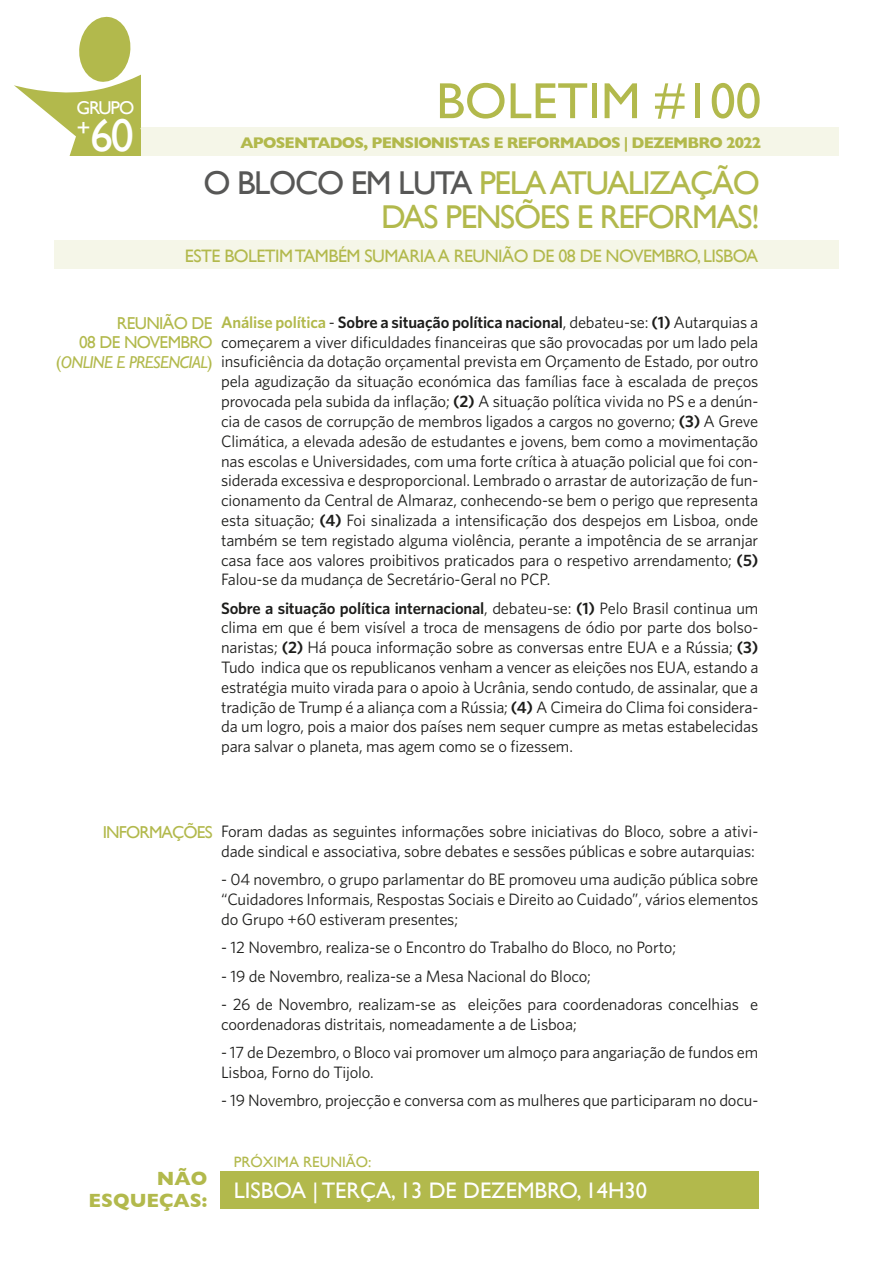
<style>
.page{position:relative;width:893px;height:1263px;background:#fff}
.page>*{position:absolute;margin:0;border:0;box-sizing:border-box;transform-origin:0 0}
.t1{font:51px "Gill Sans";color:#b2b94c}
.mais_um_intertitulo{font:45.9px "Gill Sans";color:#fff}
.mais_um_intertitulo-2{font:33px/34.5px "Gill Sans";letter-spacing:-.04em;color:#b2b94c;text-align:right}
.mais_um_intertitulo-3{font:24.3px "Gill Sans";color:#fff}
.mais_um_intertitulo-4{font:22.5px "Gill Sans";color:#fff}
.mais_um_intertitulo-5{font:700 19.5px/22.5px "Gill Sans";color:#b2b94c;text-align:right}
.mais_um_intertitulo-6{font:18.6px "Gill Sans";letter-spacing:-.06em;color:#fff}
.mais_um_intertitulo-7{font:18px "Gill Sans";letter-spacing:-.03em;color:#b2b94c}
.mais_um_intertitulo-8{font:17.25px/19.5px "Gill Sans";letter-spacing:-.035em;color:#b2b94c;text-align:right}
.t2{font:16.5px/19.8px "Whitney";letter-spacing:-.01em;color:#1d1d1b;text-align:justify}
.t3{font:700 15.75px "Gill Sans";letter-spacing:-.05em;color:#b2b94c}
.mais_um_intertitulo-9{font:15px "Gill Sans";color:#b2b94c}
.s1{color:#575756}
.s2{font-style:italic}
.s3{font-weight:600;color:#b2b94c}
.s4{font-weight:600}
</style>
<div class="page">
<div style="left:77px;top:128px;width:762px;height:28px;background:#f5f6e8"></div>
<div style="left:54px;top:240px;width:785px;height:29px;background:#f5f6e8"></div>
<svg style="left:14px;top:17px;width:126px;height:139px"></svg>
<div style="left:220px;top:1171px;width:538px;height:38px;background:#b2b94c"></div>
<p class="mais_um_intertitulo-6" style="left:76px;top:97px;width:59px">GRUPO</p>
<p class="mais_um_intertitulo-3" style="left:76px;top:114px;width:16px">+</p>
<p class="mais_um_intertitulo" style="left:90px;top:108px;width:45px">60</p>
<p class="t1" style="left:436px;top:71px;width:327px">BOLETIM #100</p>
<p class="t3" style="left:241px;top:130px;width:522px">APOSENTADOS, PENSIONISTAS E REFORMADOS | DEZEMBRO 2022</p>
<p class="mais_um_intertitulo-2" style="left:203px;top:165px;width:558px"><span class="s1">O BLOCO EM LUTA</span> PELA ATUALIZAÇÃO<br>DAS PENSÕES E REFORMAS!</p>
<p class="mais_um_intertitulo-7" style="left:185px;top:245px;width:575px">ESTE BOLETIM TAMBÉM SUMARIA A REUNIÃO DE 08 DE NOVEMBRO, LISBOA</p>
<p class="mais_um_intertitulo-8" style="left:56px;top:313px;width:158px">REUNIÃO DE<br>08 DE NOVEMBRO (<span class="s2">ONLINE E PRESENCIAL</span>)</p>
<p class="t2" style="left:221px;top:312px;width:539px"><span class="s3">Análise política</span> - <span class="s4">Sobre a situação política nacional</span>, debateu-se: <span class="s4">(1)</span> Autarquias a começarem a viver dificuldades financeiras que são provocadas por um lado pela insuficiência da dotação orçamental prevista em Orçamento de Estado, por outro pela agudização da situação económica das famílias face à escalada de preços provocada pela subida da inflação; <span class="s4">(2)</span> A situação política vivida no PS e a denún&shy;cia de casos de corrupção de membros ligados a cargos no governo; <span class="s4">(3)</span> A Greve Climática, a elevada adesão de estudantes e jovens, bem como a movimentação nas escolas e Universidades, com uma forte crítica à atuação policial que foi con&shy;siderada excessiva e desproporcional. Lembrado o arrastar de autorização de fun&shy;cionamento da Central de Almaraz, conhecendo-se bem o perigo que representa esta situação; <span class="s4">(4)</span> Foi sinalizada a intensificação dos despejos em Lisboa, onde também se tem registado alguma violência, perante a impotência de se arranjar casa face aos valores proibitivos praticados para o respetivo arrendamento; <span class="s4">(5)<br></span>Falou-se da mudança de Secretário-Geral no PCP.</p>
<p class="t2" style="left:221px;top:598px;width:539px"><span class="s4">Sobre a situação política internacional</span>, debateu-se: <span class="s4">(1)</span> Pelo Brasil continua um clima em que é bem visível a troca de mensagens de ódio por parte dos bolso&shy;naristas; <span class="s4">(2)</span> Há pouca informação sobre as conversas entre EUA e a Rússia; <span class="s4">(3)<br></span>Tudo indica que os republicanos venham a vencer as eleições nos EUA, estando a estratégia muito virada para o apoio à Ucrânia, sendo contudo, de assinalar, que a tradição de Trump é a aliança com a Rússia; <span class="s4">(4)</span> A Cimeira do Clima foi considera&shy;da um logro, pois a maior dos países nem sequer cumpre as metas estabelecidas para salvar o planeta, mas agem como se o fizessem.</p>
<p class="mais_um_intertitulo-8" style="left:103px;top:822px;width:111px">INFORMAÇÕES</p>
<p class="t2" style="left:221px;top:821px;width:539px">Foram dadas as seguintes informações sobre iniciativas do Bloco, sobre a ativi&shy;dade sindical e associativa, sobre debates e sessões públicas e sobre autarquias:</p>
<p class="t2" style="left:221px;top:869px;width:539px">- 04 novembro, o grupo parlamentar do BE promoveu uma audição pública sobre “Cuidadores Informais, Respostas Sociais e Direito ao Cuidado”, vários elementos do Grupo +60 estiveram presentes;</p>
<p class="t2" style="left:221px;top:937px;width:457px">- 12 Novembro, realiza-se o Encontro do Trabalho do Bloco, no Porto;</p>
<p class="t2" style="left:221px;top:965px;width:371px">- 19 de Novembro, realiza-se a Mesa Nacional do Bloco;</p>
<p class="t2" style="left:221px;top:994px;width:539px">- 26 de Novembro, realizam-se as eleições para coordenadoras concelhias e coordenadoras distritais, nomeadamente a de Lisboa;</p>
<p class="t2" style="left:221px;top:1042px;width:539px">- 17 de Dezembro, o Bloco vai promover um almoço para angariação de fundos em<br>Lisboa, Forno do Tijolo.</p>
<p class="t2" style="left:221px;top:1090px;width:539px">- 19 Novembro, projecção e conversa com as mulheres que participaram no docu-</p>
<p class="mais_um_intertitulo-5" style="left:89px;top:1167px;width:120px">NÃO<br>ESQUEÇAS:</p>
<p class="mais_um_intertitulo-9" style="left:234px;top:1153px;width:139px">PRÓXIMA REUNIÃO:</p>
<p class="mais_um_intertitulo-4" style="left:234px;top:1177px;width:415px">LISBOA | TERÇA, 13 DE DEZEMBRO, 14H30</p>
</div>
